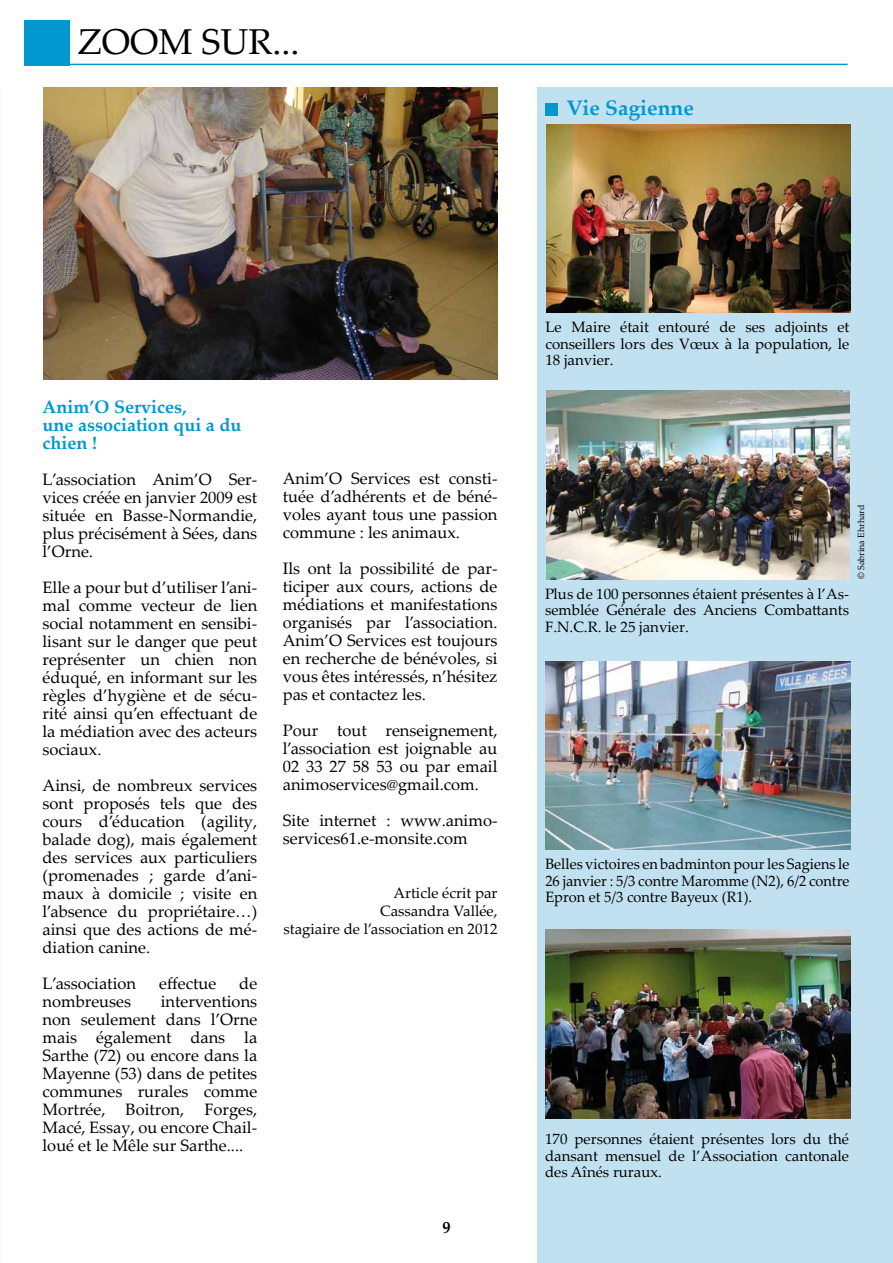
<style>
.page{position:relative;width:893px;height:1263px;background:#fff}
.page>*{position:absolute;margin:0;border:0;box-sizing:border-box;transform-origin:0 0}
.t1{font:36px "Palatino Linotype";color:#000}
.t2{font:700 21px "Palatino Linotype";color:#0098cf}
.t3{font:700 18px/18px "Palatino Linotype";color:#0098cf}
.t4{font:16.5px/18px "Palatino Linotype";color:#000;text-align:justify}
.t5{font:700 16.5px "Palatino Linotype";color:#000}
.t6{font:15px/16.5px "Palatino Linotype";color:#000;text-align:justify}
.t7{font:9px "Palatino Linotype";color:#000}
</style>
<div class="page">
<div style="left:24px;top:20px;width:45px;height:45px;background:#0098cf"></div>
<hr style="left:69px;top:64px;width:779px;height:1px;background:#0098cf">
<div style="left:538px;top:87px;width:355px;height:1176px;background:#c2e1f0"></div>
<img style="left:546px;top:124px;width:304px;height:189px">
<img style="left:44px;top:87px;width:453px;height:292px">
<div style="left:545px;top:103px;width:13px;height:13px;background:#0098cf"></div>
<img style="left:545px;top:930px;width:305px;height:188px">
<img style="left:545px;top:662px;width:305px;height:188px">
<img style="left:546px;top:391px;width:303px;height:188px">
<h1 class="t1" style="left:78px;top:16px;width:223px">ZOOM SUR...</h1>
<p class="t2" style="left:567px;top:93px;width:129px">Vie Sagienne</p>
<p class="t3" style="left:43px;top:397px;width:200px">Anim’O Services,<br>une association qui a du chien !</p>
<p class="t4" style="left:43px;top:470px;width:216px">L’association Anim’O Ser&shy;vices créée en janvier 2009 est située en Basse-Normandie, plus précisément à Sées, dans l’Orne.</p>
<p class="t4" style="left:43px;top:578px;width:216px">Elle a pour but d’utiliser l’ani&shy;mal comme vecteur de lien social notamment en sensibi&shy;lisant sur le danger que peut représenter un chien non éduqué, en informant sur les règles d’hygiène et de sécu&shy;rité ainsi qu’en effectuant de la médiation avec des acteurs sociaux.</p>
<p class="t4" style="left:43px;top:776px;width:216px">Ainsi, de nombreux services sont proposés tels que des cours d’éducation (agility, balade dog), mais également des services aux particuliers (promenades ; garde d’ani&shy;maux à domicile ; visite en l’absence du propriétaire…) ainsi que des actions de mé&shy;diation canine.</p>
<p class="t4" style="left:43px;top:974px;width:95px">L’association</p>
<p class="t4" style="left:159px;top:974px;width:59px">effectue</p>
<p class="t4" style="left:239px;top:974px;width:19px">de</p>
<p class="t4" style="left:43px;top:992px;width:90px">nombreuses</p>
<p class="t4" style="left:43px;top:992px;width:216px;text-indent:118px">interventions non seulement dans l’Orne mais également dans la Sarthe (72) ou encore dans la Mayenne (53) dans de petites communes rurales comme Mortrée, Boitron, Forges, Macé, Essay, ou encore Chail&shy;loué et le Mêle sur Sarthe....</p>
<p class="t4" style="left:283px;top:469px;width:216px">Anim’O Services est consti&shy;tuée d’adhérents et de béné&shy;voles ayant tous une passion commune : les animaux.</p>
<p class="t4" style="left:283px;top:559px;width:216px">Ils ont la possibilité de par&shy;ticiper aux cours, actions de médiations et manifestations organisés par l’association.<br>Anim’O Services est toujours en recherche de bénévoles, si vous êtes intéressés, n’hésitez pas et contactez les.</p>
<p class="t4" style="left:283px;top:721px;width:216px">Pour tout renseignement, l’association est joignable au 02 33 27 58 53 ou par email animoservices@gmail.com.</p>
<p class="t4" style="left:283px;top:811px;width:216px">Site internet : www.animo&shy;services61.e-monsite.com</p>
<p class="t6" style="left:284px;top:883px;width:215px;line-height:18px;text-align:right">Article écrit par<br>Cassandra Vallée,<br>stagiaire de l’association en 2012</p>
<p class="t5" style="left:442px;top:1215px;width:10px">9</p>
<p class="t6" style="left:545px;top:318px;width:306px">Le Maire était entouré de ses adjoints et conseillers lors des Vœux à la population, le 18 janvier.</p>
<p class="t6" style="left:545px;top:585px;width:306px">Plus de 100 personnes étaient présentes à l’As&shy;semblée Générale des Anciens Combattants F.N.C.R. le 25 janvier.</p>
<p class="t7" style="left:855px;top:579px;width:76px;rotate:-90deg">© Sabrina Ehrhard</p>
<p class="t6" style="left:545px;top:855px;width:306px">Belles victoires en badminton pour les Sagiens le 26 janvier : 5/3 contre Maromme (N2), 6/2 contre Epron et 5/3 contre Bayeux (R1).</p>
<p class="t6" style="left:545px;top:1130px;width:306px">170 personnes étaient présentes lors du thé dansant mensuel de l’Association cantonale des Aînés ruraux.</p>
</div>
